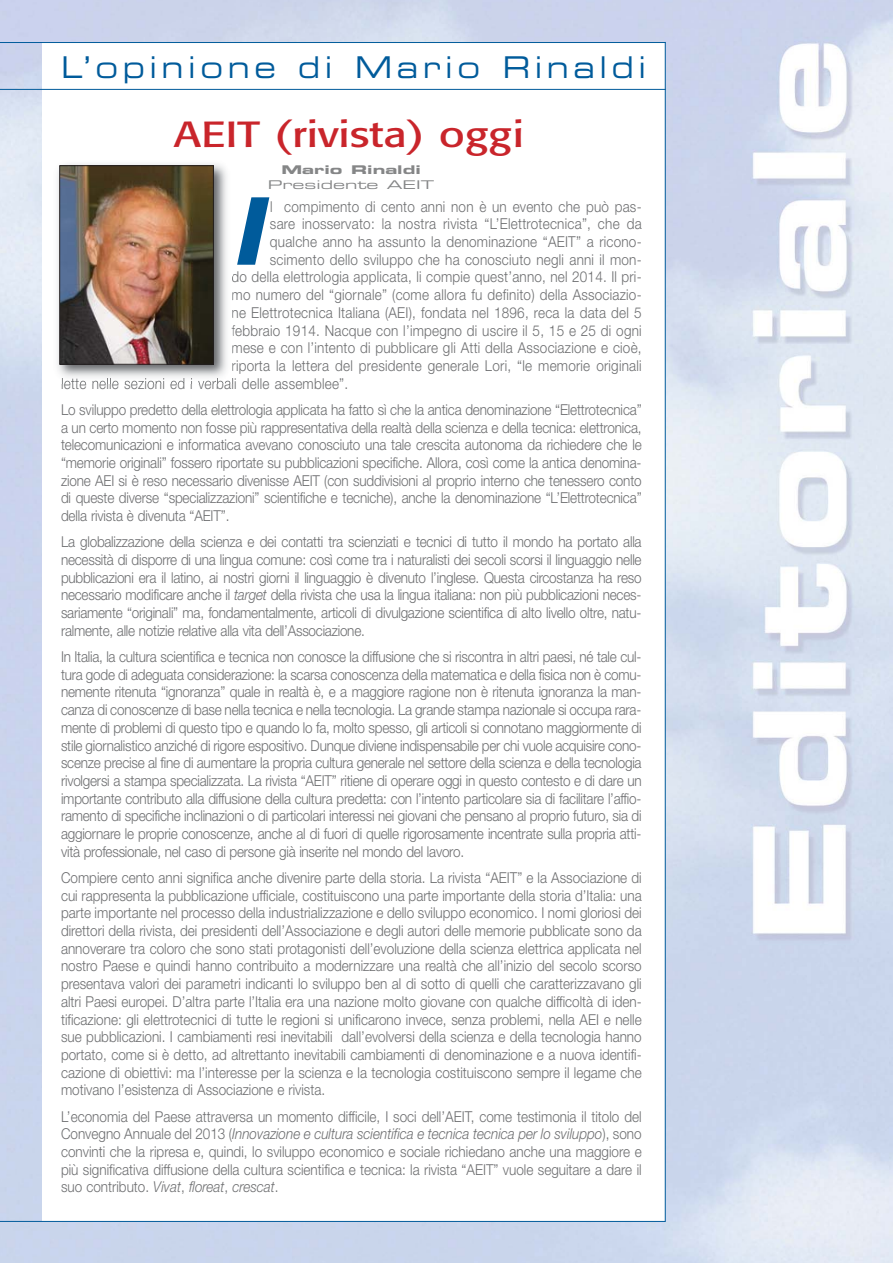
<style>
.page{position:relative;width:893px;height:1263px;background:#fff}
.page>*{position:absolute;margin:0;border:0;box-sizing:border-box;transform-origin:0 0}
.t1{font:italic 700 89.85px "Eurostile LT";color:#005b9b}
.t2{font:36px "Formata";color:#c9252b;scale:1.25 1}
.t3{font:30px "Eurostile Extended Two";letter-spacing:.165em;color:#005b9b;scale:.93 1}
.t4{font:300 15px/17.7px "Helvetica Neue";letter-spacing:.015em;color:#6d6e70;text-align:justify;scale:.9 1}
.t5{font:12px "Eurostile Extended Two";color:#858687;scale:1.3 1}
.t6{font:12px "Eurostile Bold Extended Two";color:#858687;scale:1.3 1}
.s1{font-style:italic}
</style>
<div class="page">
<img style="left:0;top:0;width:893px;height:1263px">
<div style="left:43px;top:43px;width:622px;height:1178px;background:#fff"></div>
<hr style="left:0;top:42px;width:665px;height:1px;background:#005b9b">
<hr style="left:665px;top:42px;width:1px;height:1180px;background:#005b9b">
<hr style="left:0;top:1221px;width:665px;height:1px;background:#005b9b">
<hr style="left:0;top:89px;width:666px;height:1px;background:#005b9b">
<img style="left:57px;top:163px;width:176px;height:221px">
<svg style="left:232px;top:360px;width:1px;height:14px"></svg>
<img style="left:62px;top:378px;width:56px;height:6px">
<img style="left:62px;top:168px;width:150px;height:194px">
<div style="left:60px;top:166px;width:154px;height:198px;border:1px solid #231f20"></div>
<h3 class="t3" style="left:61px;top:56px;width:630px">L’opinione di Mario Rinaldi</h3>
<h2 class="t2" style="left:174px;top:118px;width:282px">AEIT (rivista) oggi</h2>
<p class="t6" style="left:281px;top:166px;width:109px">Mario Rinaldi</p>
<p class="t5" style="left:268px;top:181px;width:129px">Presidente AEIT</p>
<h1 class="t1" style="left:232px;top:190px;width:31px">I</h1>
<p class="t4" style="left:270px;top:199px;width:414px">l compimento di cento anni non è un evento che può pas-</p>
<p class="t4" style="left:270px;top:217px;width:415px">sare inosservato: la nostra rivista “L’Elettrotecnica”, che da</p>
<p class="t4" style="left:270px;top:234px;width:415px">qualche anno ha assunto la denominazione “AEIT” a ricono-</p>
<p class="t4" style="left:270px;top:252px;width:415px">scimento dello sviluppo che ha conosciuto negli anni il mon-</p>
<p class="t4" style="left:232px;top:270px;width:457px">do della elettrologia applicata, li compie quest’anno, nel 2014. Il pri-</p>
<p class="t4" style="left:232px;top:287px;width:457px">mo numero del “giornale” (come allora fu definito) della Associazio-</p>
<p class="t4" style="left:232px;top:305px;width:457px">ne Elettrotecnica Italiana (AEI), fondata nel 1896, reca la data del 5</p>
<p class="t4" style="left:232px;top:323px;width:457px">febbraio 1914. Nacque con l’impegno di uscire il 5, 15 e 25 di ogni</p>
<p class="t4" style="left:232px;top:340px;width:457px">mese e con l’intento di pubblicare gli Atti della Associazione e cioè,</p>
<p class="t4" style="left:232px;top:358px;width:457px">riporta la lettera del presidente generale Lori, “le memorie originali</p>
<p class="t4" style="left:61px;top:376px;width:321px">lette nelle sezioni ed i verbali delle assemblee”.</p>
<p class="t4" style="left:61px;top:402px;width:647px">Lo sviluppo predetto della elettrologia applicata ha fatto sì che la antica denominazione “Elettrotecnica” a un certo momento non fosse più rappresentativa della realtà della scienza e della tecnica: elettronica, telecomunicazioni e informatica avevano conosciuto una tale crescita autonoma da richiedere che le “memorie originali” fossero riportate su pubblicazioni specifiche. Allora, così come la antica denomina&shy;zione AEI si è reso necessario divenisse AEIT (con suddivisioni al proprio interno che tenessero conto di queste diverse “specializzazioni” scientifiche e tecniche), anche la denominazione “L’Elettrotecnica” della rivista è divenuta “AEIT”.</p>
<p class="t4" style="left:61px;top:534px;width:647px">La globalizzazione della scienza e dei contatti tra scienziati e tecnici di tutto il mondo ha portato alla necessità di disporre di una lingua comune: così come tra i naturalisti dei secoli scorsi il linguaggio nelle pubblicazioni era il latino, ai nostri giorni il linguaggio è divenuto l’inglese. Questa circostanza ha reso necessario modificare anche il <span class="s1">target</span> della rivista che usa la lingua italiana: non più pubblicazioni neces&shy;sariamente “originali” ma, fondamentalmente, articoli di divulgazione scientifica di alto livello oltre, natu&shy;ralmente, alle notizie relative alla vita dell’Associazione.</p>
<p class="t4" style="left:61px;top:649px;width:647px">In Italia, la cultura scientifica e tecnica non conosce la diffusione che si riscontra in altri paesi, né tale cul&shy;tura gode di adeguata considerazione: la scarsa conoscenza della matematica e della fisica non è comu&shy;nemente ritenuta “ignoranza” quale in realtà è, e a maggiore ragione non è ritenuta ignoranza la man&shy;canza di conoscenze di base nella tecnica e nella tecnologia. La grande stampa nazionale si occupa rara&shy;mente di problemi di questo tipo e quando lo fa, molto spesso, gli articoli si connotano maggiormente di stile giornalistico anziché di rigore espositivo. Dunque diviene indispensabile per chi vuole acquisire cono&shy;scenze precise al fine di aumentare la propria cultura generale nel settore della scienza e della tecnologia rivolgersi a stampa specializzata. La rivista “AEIT” ritiene di operare oggi in questo contesto e di dare un importante contributo alla diffusione della cultura predetta: con l’intento particolare sia di facilitare l’affio&shy;ramento di specifiche inclinazioni o di particolari interessi nei giovani che pensano al proprio futuro, sia di aggiornare le proprie conoscenze, anche al di fuori di quelle rigorosamente incentrate sulla propria atti&shy;vità professionale, nel caso di persone già inserite nel mondo del lavoro.</p>
<p class="t4" style="left:61px;top:870px;width:647px">Compiere cento anni significa anche divenire parte della storia. La rivista “AEIT” e la Associazione di cui rappresenta la pubblicazione ufficiale, costituiscono una parte importante della storia d’Italia: una parte importante nel processo della industrializzazione e dello sviluppo economico. I nomi gloriosi dei direttori della rivista, dei presidenti dell’Associazione e degli autori delle memorie pubblicate sono da annoverare tra coloro che sono stati protagonisti dell’evoluzione della scienza elettrica applicata nel nostro Paese e quindi hanno contribuito a modernizzare una realtà che all’inizio del secolo scorso presentava valori dei parametri indicanti lo sviluppo ben al di sotto di quelli che caratterizzavano gli altri Paesi europei. D’altra parte l’Italia era una nazione molto giovane con qualche difficoltà di iden&shy;tificazione: gli elettrotecnici di tutte le regioni si unificarono invece, senza problemi, nella AEI e nelle sue pubblicazioni. I cambiamenti resi inevitabili dall’evolversi della scienza e della tecnologia hanno portato, come si è detto, ad altrettanto inevitabili cambiamenti di denominazione e a nuova identifi&shy;cazione di obiettivi: ma l’interesse per la scienza e la tecnologia costituiscono sempre il legame che motivano l’esistenza di Associazione e rivista.</p>
<p class="t4" style="left:61px;top:1109px;width:647px">L’economia del Paese attraversa un momento difficile, I soci dell’AEIT, come testimonia il titolo del Convegno Annuale del 2013 (<span class="s1">Innovazione e cultura scientifica e tecnica tecnica per lo sviluppo</span>), sono convinti che la ripresa e, quindi, lo sviluppo economico e sociale richiedano anche una maggiore e più significativa diffusione della cultura scientifica e tecnica: la rivista “AEIT” vuole seguitare a dare il suo contributo. <span class="s1">Vivat</span>, <span class="s1">floreat</span>, <span class="s1">crescat</span>.</p>
</div>
